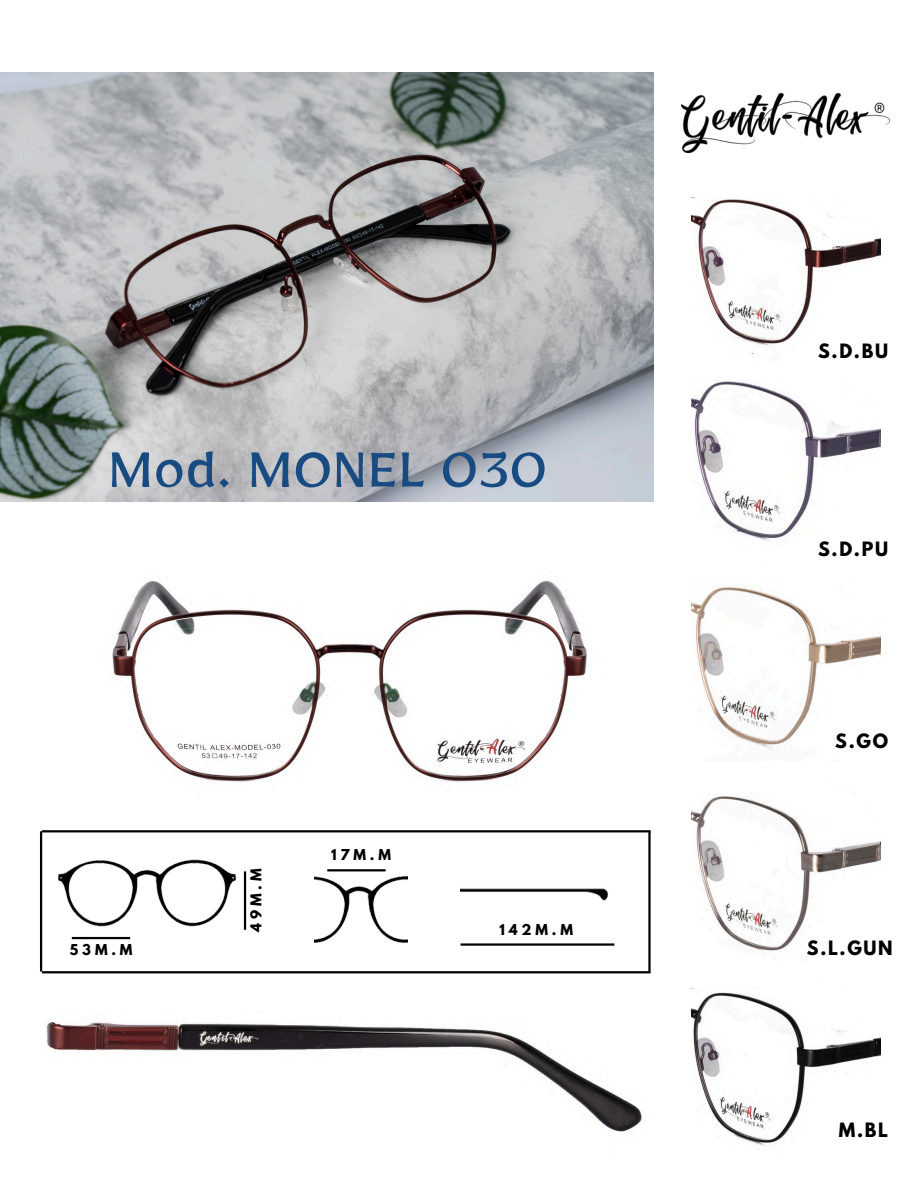
<style>
.page{position:relative;width:918px;height:1188px;background:#fff}
.page>*{position:absolute;margin:0;border:0;box-sizing:border-box;transform-origin:0 0}
.t1{font:64.35px "Mirza";color:#174b81}
.t2{font:700 17.55px "League Spartan";letter-spacing:.095em;color:#000}
.t3{font:700 13.35px "League Spartan";letter-spacing:.29em;color:#000}
</style>
<div class="page">
<img style="left:693px;top:1031px;width:187px;height:115px">
<img style="left:696px;top:838px;width:184px;height:113px">
<img style="left:691px;top:586px;width:189px;height:164px">
<img style="left:691px;top:381px;width:189px;height:161px">
<img style="left:691px;top:198px;width:189px;height:157px">
<img style="left:461px;top:888px;width:147px;height:13px">
<img style="left:314px;top:871px;width:94px;height:72px">
<hr style="left:327px;top:869px;width:59px;height:2px;background:#000">
<hr style="left:461px;top:943px;width:153px;height:3px;background:#000">
<hr style="left:42px;top:830px;width:609px;height:2px;background:#000">
<hr style="left:42px;top:971px;width:609px;height:2px;background:#000">
<hr style="left:40px;top:831px;width:2px;height:140px;background:#000">
<hr style="left:648px;top:831px;width:3px;height:140px;background:#000">
<img style="left:58px;top:859px;width:179px;height:68px">
<hr style="left:72px;top:937px;width:58px;height:2px;background:#000">
<img style="left:46px;top:1022px;width:596px;height:110px">
<img style="left:112px;top:581px;width:475px;height:201px">
<img style="left:682px;top:93px;width:208px;height:60px">
<img style="left:1px;top:73px;width:653px;height:429px">
<hr style="left:244px;top:871px;width:2px;height:59px;background:#000">
<svg style="left:775px;top:198px;width:68px;height:41px"></svg>
<svg style="left:783px;top:381px;width:77px;height:46px"></svg>
<svg style="left:779px;top:586px;width:78px;height:42px"></svg>
<svg style="left:691px;top:796px;width:115px;height:42px"></svg>
<svg style="left:691px;top:988px;width:156px;height:43px"></svg>
<p class="t1" style="left:108px;top:427px;width:441px">Mod. MONEL 030</p>
<p class="t3" style="left:70px;top:943px;width:64px">53M.M</p>
<h2 class="t3" style="left:250px;top:932px;width:65px;rotate:-90deg">49M.M</h2>
<p class="t3" style="left:331px;top:848px;width:61px">17M.M</p>
<h2 class="t3" style="left:500px;top:923px;width:75px">142M.M</h2>
<p class="t2" style="left:818px;top:343px;width:71px">S.D.BU</p>
<h2 class="t2" style="left:818px;top:540px;width:71px">S.D.PU</h2>
<p class="t2" style="left:835px;top:732px;width:54px">S.GO</p>
<h2 class="t2" style="left:807px;top:940px;width:87px">S.L.GUN</h2>
<h2 class="t2" style="left:839px;top:1121px;width:51px">M.BL</h2>
</div>
